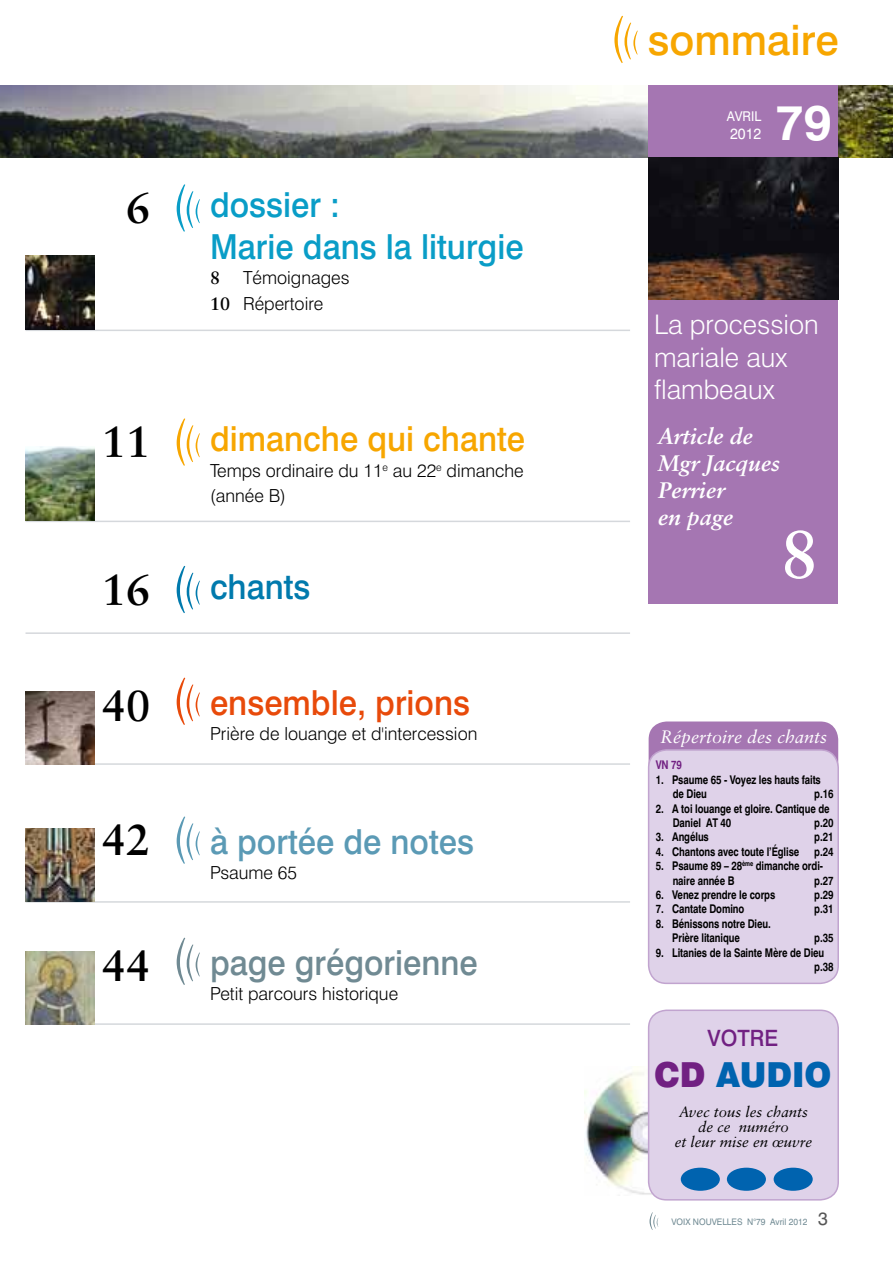
<style>
.page{position:relative;width:893px;height:1263px;background:#fff}
.page>*{position:absolute;margin:0;border:0;box-sizing:border-box;transform-origin:0 0}
.t1{font:700 67.5px "Sabon";color:#fff}
.t2{font:700 49.35px "Swiss 721 BT";color:#fff}
.t3{font:700 43.5px "Sabon";color:#000}
.t4{font:500 42px "Swiss 721 BT";color:#f7a600}
.t5{font:500 34.5px/41.4px "Swiss 721 BT";color:#099dc7;scale:.95 1}
.t6{font:500 34.5px "Swiss 721 BT";color:#f7a600;scale:.95 1}
.t7{font:500 34.5px "Swiss 721 BT";color:#e84a0a;scale:.95 1}
.t8{font:500 34.5px "Swiss 721 BT";color:#708a93;scale:.95 1}
.t9{font:500 34.5px "Swiss 721 BT";color:#5b9ab5;scale:.95 1}
.t10{font:900 34.5px "Swiss 721 BT";color:#0063af;scale:.95 1}
.t11{font:500 34.5px "Swiss 721 BT";color:#007aad;scale:.95 1}
.t12{font:300 27px/32.4px "Swiss 721 BT";color:#fff}
.t13{font:italic 700 22.5px/27px "Sabon";color:#fff}
.t14{font:500 22.5px "Swiss 721 BT";color:#712082;scale:.95 1}
.t15{font:300 18px/25.5px "Swiss 721 BT";color:#000}
.t16{font:italic 18px "Sabon";color:#fff}
.t17{font:700 18px "Sabon";color:#000}
.t18{font:italic 15px/15px "Sabon";color:#000;text-align:center}
.t19{font:15px "Swiss 721 BT";color:#fff;scale:.95 1}
.t20{font:13.5px "Swiss 721 BT";color:#fff;scale:.95 1}
.t21{font:700 12px/14.4px "Swiss 721 BT";letter-spacing:-.01em;color:#000;scale:.8 1}
.t22{font:700 12px "Swiss 721 BT";color:#712082;scale:.8 1}
.t23{font:9px "Swiss 721 BT";color:#708a93;scale:.95 1}
.s1{font-family:"Sabon";font-weight:700}
.s2{color:#712082}
.s3{font-size:18px;color:#565656}
</style>
<div class="page">
<img style="left:585px;top:1066px;width:70px;height:130px">
<svg style="left:614px;top:16px;width:24px;height:47px"></svg>
<img style="left:0;top:85px;width:893px;height:72px">
<div style="left:649px;top:85px;width:189px;height:518px;background:#a576b2"></div>
<div style="left:649px;top:721px;width:189px;height:236px;background:#a576b2;border-radius:18px"></div>
<div style="left:649px;top:750px;width:189px;height:233px;background:#dfd2e9;border-radius:18px"></div>
<div style="left:648px;top:749px;width:191px;height:235px;border:2px solid #c1a4cf;border-radius:18px"></div>
<div style="left:649px;top:1010px;width:189px;height:190px;background:#dfd2e9;border-radius:18px"></div>
<div style="left:648px;top:1009px;width:191px;height:191px;border:2px solid #c1a4cf;border-radius:18px"></div>
<img style="left:649px;top:157px;width:189px;height:142px">
<div style="left:681px;top:1168px;width:39px;height:23px;background:#0063af;border-radius:50%"></div>
<div style="left:727px;top:1168px;width:39px;height:23px;background:#0063af;border-radius:50%"></div>
<div style="left:774px;top:1168px;width:39px;height:23px;background:#0063af;border-radius:50%"></div>
<svg style="left:177px;top:418px;width:23px;height:48px"></svg>
<hr style="left:26px;top:521px;width:604px;height:1px;background:#d5d8dc">
<img style="left:26px;top:447px;width:69px;height:74px">
<svg style="left:177px;top:184px;width:23px;height:48px"></svg>
<hr style="left:26px;top:330px;width:604px;height:1px;background:#d5d8dc">
<img style="left:26px;top:256px;width:69px;height:74px">
<svg style="left:177px;top:566px;width:23px;height:47px"></svg>
<hr style="left:26px;top:632px;width:604px;height:2px;background:#d5d8dc">
<svg style="left:177px;top:678px;width:23px;height:47px"></svg>
<hr style="left:26px;top:763px;width:604px;height:2px;background:#d5d8dc">
<img style="left:26px;top:691px;width:69px;height:73px">
<svg style="left:177px;top:938px;width:23px;height:47px"></svg>
<hr style="left:26px;top:1023px;width:604px;height:2px;background:#d5d8dc">
<img style="left:26px;top:951px;width:69px;height:73px">
<svg style="left:177px;top:816px;width:23px;height:48px"></svg>
<hr style="left:26px;top:901px;width:604px;height:2px;background:#d5d8dc">
<img style="left:26px;top:828px;width:69px;height:73px">
<svg style="left:649px;top:1212px;width:9px;height:18px"></svg>
<h3 class="t3" style="left:126px;top:181px;width:26px">6</h3>
<h3 class="t3" style="left:102px;top:415px;width:50px">11</h3>
<h3 class="t5" style="left:210px;top:184px;width:332px">dossier :<br>Marie dans la liturgie</h3>
<h3 class="t17" style="left:210px;top:267px;width:12px">8</h3>
<h3 class="t15" style="left:210px;top:265px;width:141px;text-indent:33px">Témoignages<br><span class="s1">10</span> Répertoire</h3>
<h3 class="t6" style="left:210px;top:418px;width:333px">dimanche qui chante</h3>
<h3 class="t15" style="left:210px;top:458px;width:315px">Temps ordinaire du 11<sup>e</sup> au 22<sup>e</sup> dimanche (année B)</h3>
<h3 class="t3" style="left:102px;top:563px;width:50px">16</h3>
<h3 class="t11" style="left:210px;top:565px;width:107px">chants</h3>
<h3 class="t3" style="left:102px;top:679px;width:50px">40</h3>
<h3 class="t7" style="left:210px;top:682px;width:275px">ensemble, prions</h3>
<h3 class="t15" style="left:210px;top:721px;width:269px">Prière de louange et d'intercession</h3>
<h3 class="t3" style="left:102px;top:813px;width:50px">42</h3>
<h3 class="t9" style="left:210px;top:820px;width:279px">à portée de notes</h3>
<h3 class="t15" style="left:210px;top:860px;width:89px">Psaume 65</h3>
<h3 class="t3" style="left:102px;top:939px;width:50px">44</h3>
<h3 class="t8" style="left:210px;top:942px;width:283px">page grégorienne</h3>
<h3 class="t15" style="left:210px;top:981px;width:190px">Petit parcours historique</h3>
<h3 class="t4" style="left:648px;top:14px;width:193px">sommaire</h3>
<p class="t20" style="left:727px;top:108px;width:34px">AVRIL</p>
<p class="t19" style="left:730px;top:124px;width:34px">2012</p>
<h2 class="t2" style="left:776px;top:92px;width:58px">79</h2>
<h3 class="t12" style="left:654px;top:308px;width:166px">La procession mariale aux flambeaux</h3>
<h3 class="t13" style="left:658px;top:422px;width:123px">Article de<br>Mgr Jacques<br>Perrier<br>en page</h3>
<h1 class="t1" style="left:781px;top:513px;width:39px">8</h1>
<h3 class="t16" style="left:660px;top:726px;width:169px">Répertoire des chants</h3>
<p class="t22" style="left:656px;top:758px;width:34px">VN 79</p>
<p class="t21" style="left:673px;top:772px;width:187px;text-indent:-17px">1. Psaume 65 - Voyez les hauts faits de Dieu</p>
<p class="t21" style="left:814px;top:786px;width:26px">p.16</p>
<p class="t21" style="left:673px;top:801px;width:198px;text-indent:-17px">2. A toi louange et gloire. Cantique de<br>Daniel AT 40</p>
<p class="t21" style="left:814px;top:815px;width:26px">p.20</p>
<p class="t21" style="left:656px;top:830px;width:68px">3. Angélus</p>
<p class="t21" style="left:814px;top:830px;width:26px">p.21</p>
<p class="t21" style="left:656px;top:844px;width:224px">4. Chantons avec toute l’église p.24</p>
<p class="t21" style="left:673px;top:858px;width:190px;text-indent:-17px">5. Psaume 89 – 28<sup>ème</sup> dimanche ordi&shy;naire année B</p>
<p class="t21" style="left:814px;top:873px;width:26px">p.27</p>
<p class="t21" style="left:656px;top:887px;width:151px">6. Venez prendre le corps</p>
<p class="t21" style="left:814px;top:887px;width:26px">p.29</p>
<p class="t21" style="left:656px;top:902px;width:112px">7. Cantate Domino</p>
<p class="t21" style="left:814px;top:902px;width:26px">p.31</p>
<p class="t21" style="left:672px;top:916px;width:125px;text-indent:-17px">8. Bénissons notre Dieu.<br>Prière litanique</p>
<p class="t21" style="left:814px;top:930px;width:26px">p.35</p>
<p class="t21" style="left:814px;top:945px;width:26px;text-indent:-159px">9. Litanies de la Sainte Mère de Dieu p.38</p>
<h3 class="t14" style="left:707px;top:1024px;width:76px">VOTRE</h3>
<h3 class="t10" style="left:654px;top:1054px;width:188px"><span class="s2">CD</span> AUDIO</h3>
<p class="t18" style="left:675px;top:1104px;width:139px">Avec tous les chants de ce numéro<br>et leur mise en œuvre</p>
<p class="t23" style="left:671px;top:1216px;width:166px">VOIX NOUVELLES N°79 AVRIL 2012 <span class="s3">3</span></p>
</div>
